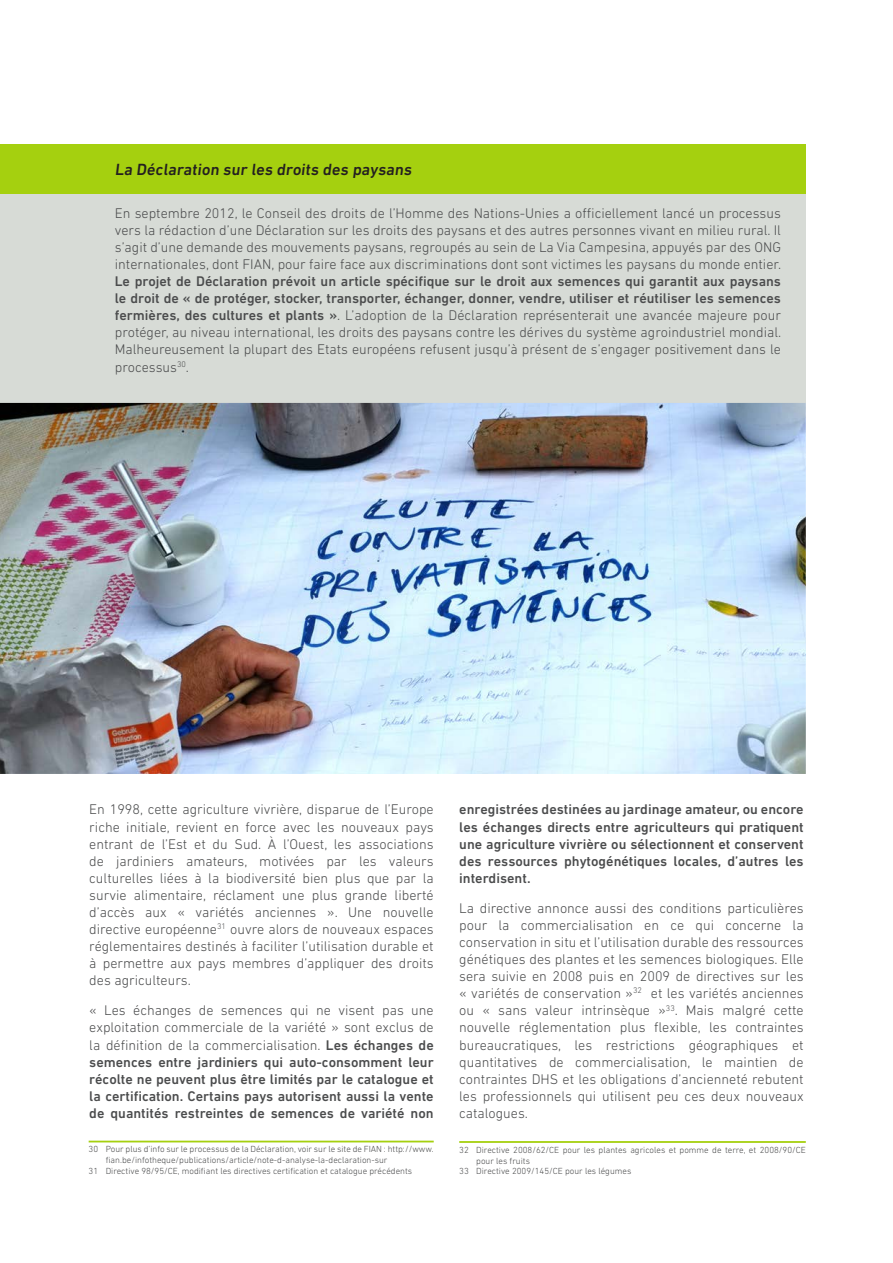
<style>
.page{position:relative;width:893px;height:1263px;background:#fff}
.page>*{position:absolute;margin:0;border:0;box-sizing:border-box;transform-origin:0 0}
.bullet_vertes{font:500 16.5px "DIN Next LT Pro";color:#231f20}
.body{font:300 14.25px/17.1px "DIN Next LT Pro";color:#4b4c4d;text-align:justify}
.body-2{font:500 14.25px/17.1px "DIN Next LT Pro";color:#4b4c4d;text-align:justify}
.Note_de_bas_de_page1{font:300 9px/10.8px "DIN Next LT Pro";color:#4b4c4d}
.s1{font-weight:500}
.s2{font-weight:300}
</style>
<div class="page">
<div style="left:0;top:145px;width:806px;height:258px;background:#d7dbd6"></div>
<div style="left:0;top:145px;width:806px;height:49px;background:#a5d00f"></div>
<hr style="left:459px;top:1141px;width:347px;height:2px;background:#a5d00f">
<img style="left:0;top:403px;width:806px;height:371px">
<hr style="left:89px;top:1141px;width:345px;height:1px;background:#a5d00f">
<p class="bullet_vertes" style="left:115px;top:160px;width:301px">La Déclaration sur les droits des paysans</p>
<p class="body" style="left:115px;top:204px;width:668px">En septembre 2012, le Conseil des droits de l’Homme des Nations-Unies a officiellement lancé un processus vers la rédaction d’une Déclaration sur les droits des paysans et des autres personnes vivant en milieu rural. Il s’agit d’une demande des mouvements paysans, regroupés au sein de La Via Campesina, appuyés par des ONG internationales, dont FIAN, pour faire face aux discriminations dont sont victimes les paysans du monde entier.<br><span class="s1">Le projet de Déclaration prévoit un article spécifique sur le droit aux semences qui garantit aux paysans le droit de « de protéger, stocker, transporter, échanger, donner, vendre, utiliser et réutiliser les semences fermières, des cultures et plants »</span>. L’adoption de la Déclaration représenterait une avancée majeure pour protéger, au niveau international, les droits des paysans contre les dérives du système agroindustriel mondial.<br>Malheureusement la plupart des Etats européens refusent jusqu’à présent de s’engager positivement dans le processus<sup>30</sup>.</p>
<p class="body" style="left:89px;top:801px;width:346px">En 1998, cette agriculture vivrière, disparue de l’Europe riche initiale, revient en force avec les nouveaux pays entrant de l’Est et du Sud. À l’Ouest, les associations de jardiniers amateurs, motivées par les valeurs culturelles liées à la biodiversité bien plus que par la survie alimentaire, réclament une plus grande liberté d’accès aux « variétés anciennes ». Une nouvelle directive européenne<sup>31</sup> ouvre alors de nouveaux espaces réglementaires destinés à faciliter l’utilisation durable et à permettre aux pays membres d’appliquer des droits des agriculteurs.</p>
<p class="body-2" style="left:89px;top:1002px;width:346px"><span class="s2">« Les échanges de semences qui ne visent pas une exploitation commerciale de la variété » sont exclus de la définition de la commercialisation.</span> Les échanges de semences entre jardiniers qui auto-consomment leur récolte ne peuvent plus être limités par le catalogue et la certification. Certains pays autorisent aussi la vente de quantités restreintes de semences de variété non</p>
<p class="Note_de_bas_de_page1" style="left:106px;top:1144px;width:330px;text-indent:-17px">30 Pour plus d’info sur le processus de la Déclaration, voir sur le site de FIAN : http://www. fian.be/infotheque/publications/article/note-d-analyse-la-declaration-sur</p>
<p class="Note_de_bas_de_page1" style="left:89px;top:1165px;width:325px">31 Directive 98/95/CE, modifiant les directives certification et catalogue précédents</p>
<p class="body-2" style="left:459px;top:801px;width:346px">enregistrées destinées au jardinage amateur, ou encore les échanges directs entre agriculteurs qui pratiquent une agriculture vivrière ou sélectionnent et conservent des ressources phytogénétiques locales, d’autres les interdisent.</p>
<p class="body" style="left:459px;top:899px;width:346px">La directive annonce aussi des conditions particulières pour la commercialisation en ce qui concerne la conservation in situ et l’utilisation durable des ressources génétiques des plantes et les semences biologiques. Elle sera suivie en 2008 puis en 2009 de directives sur les « variétés de conservation »<sup>32</sup> et les variétés anciennes ou « sans valeur intrinsèque »<sup>33</sup>. Mais malgré cette nouvelle réglementation plus flexible, les contraintes bureaucratiques, les restrictions géographiques et quantitatives de commercialisation, le maintien de contraintes DHS et les obligations d’ancienneté rebutent les professionnels qui utilisent peu ces deux nouveaux catalogues.</p>
<p class="Note_de_bas_de_page1" style="left:476px;top:1144px;width:331px;text-indent:-17px">32 Directive 2008/62/CE pour les plantes agricoles et pomme de terre, et 2008/90/CE pour les fruits</p>
<p class="Note_de_bas_de_page1" style="left:459px;top:1166px;width:174px">33 Directive 2009/145/CE pour les légumes</p>
</div>
